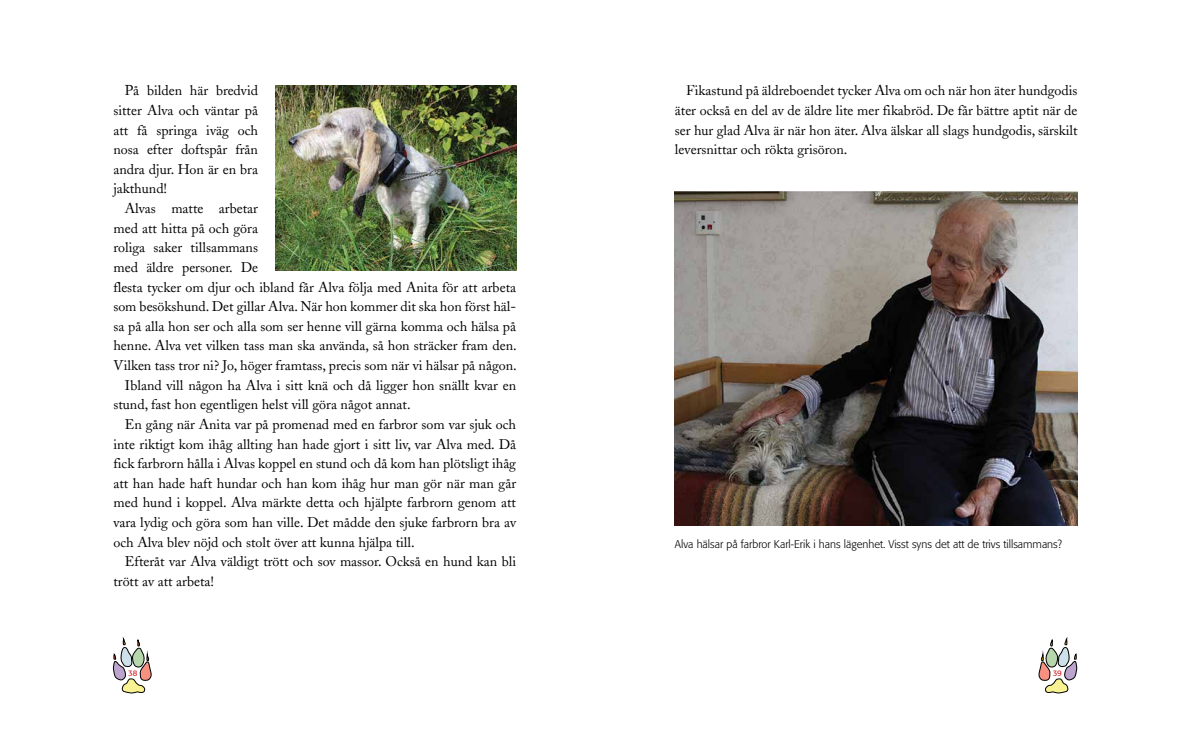
<style>
.page{position:relative;width:1191px;height:738px;background:#fff}
.page>*{position:absolute;margin:0;border:0;box-sizing:border-box;transform-origin:0 0}
.t1{font:14px/19.6px "Adobe Caslon";color:#000;text-align:justify}
.t2{font:300 11px "Formata";color:#000}
.t3{font:8px "Formata";color:#d2232a}
</style>
<div class="page">
<svg style="left:1038px;top:638px;width:39px;height:54px"></svg>
<svg style="left:113px;top:638px;width:38px;height:54px"></svg>
<img style="left:275px;top:85px;width:241px;height:185px">
<img style="left:675px;top:191px;width:402px;height:334px">
<p class="t1" style="left:113px;top:81px;width:146px;text-indent:11px">På bilden här bredvid sitter Alva och väntar på att få springa iväg och nosa efter doftspår från andra djur. Hon är en bra jakthund!</p>
<p class="t1" style="left:125px;top:198px;width:135px">Alvas matte arbetar</p>
<p class="t1" style="left:113px;top:218px;width:146px">med att hitta på och göra</p>
<p class="t1" style="left:113px;top:238px;width:146px">roliga saker tillsammans</p>
<p class="t1" style="left:113px;top:257px;width:146px">med äldre personer. De</p>
<p class="t1" style="left:113px;top:277px;width:404px">flesta tycker om djur och ibland får Alva följa med Anita för att arbeta</p>
<p class="t1" style="left:113px;top:296px;width:404px">som besökshund. Det gillar Alva. När hon kommer dit ska hon först häl-</p>
<p class="t1" style="left:113px;top:316px;width:404px">sa på alla hon ser och alla som ser henne vill gärna komma och hälsa på</p>
<p class="t1" style="left:113px;top:336px;width:405px">henne. Alva vet vilken tass man ska använda, så hon sträcker fram den.</p>
<p class="t1" style="left:113px;top:355px;width:405px">Vilken tass tror ni? Jo, höger framtass, precis som när vi hälsar på någon.</p>
<p class="t1" style="left:125px;top:375px;width:393px">Ibland vill någon ha Alva i sitt knä och då ligger hon snällt kvar en</p>
<p class="t1" style="left:113px;top:394px;width:299px">stund, fast hon egentligen helst vill göra något annat.</p>
<p class="t1" style="left:125px;top:414px;width:393px">En gång när Anita var på promenad med en farbror som var sjuk och</p>
<p class="t1" style="left:113px;top:434px;width:404px">inte riktigt kom ihåg allting han hade gjort i sitt liv, var Alva med. Då</p>
<p class="t1" style="left:113px;top:453px;width:404px">fick farbrorn hålla i Alvas koppel en stund och då kom han plötsligt ihåg</p>
<p class="t1" style="left:113px;top:473px;width:404px">att han hade haft hundar och han kom ihåg hur man gör när man går</p>
<p class="t1" style="left:113px;top:492px;width:404px">med hund i koppel. Alva märkte detta och hjälpte farbrorn genom att</p>
<p class="t1" style="left:113px;top:512px;width:404px">vara lydig och göra som han ville. Det mådde den sjuke farbrorn bra av</p>
<p class="t1" style="left:113px;top:532px;width:303px">och Alva blev nöjd och stolt över att kunna hjälpa till.</p>
<p class="t1" style="left:125px;top:551px;width:393px">Efteråt var Alva väldigt trött och sov massor. Också en hund kan bli</p>
<p class="t1" style="left:113px;top:571px;width:102px">trött av att arbeta!</p>
<p class="t1" style="left:675px;top:81px;width:404px;text-indent:11px">Fikastund på äldreboendet tycker Alva om och när hon äter hundgodis äter också en del av de äldre lite mer fikabröd. De får bättre aptit när de ser hur glad Alva är när hon äter. Alva älskar all slags hundgodis, särskilt leversnittar och rökta grisöron.</p>
<p class="t2" style="left:675px;top:537px;width:388px">Alva hälsar på farbror Karl-Erik i hans lägenhet. Visst syns det att de trivs tillsammans?</p>
<p class="t3" style="left:128px;top:667px;width:11px">38</p>
<p class="t3" style="left:1052px;top:667px;width:11px">39</p>
</div>
